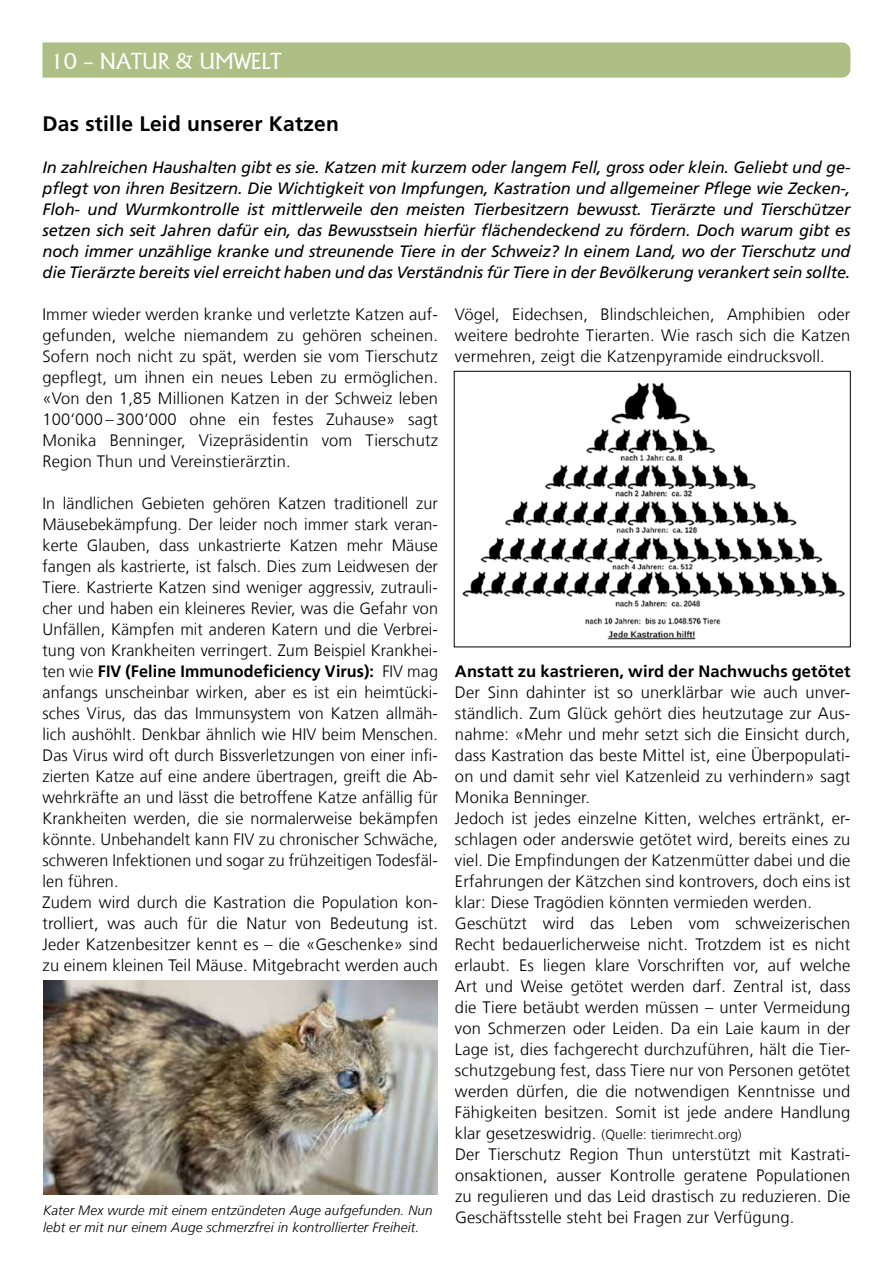
<style>
.page{position:relative;width:893px;height:1263px;background:#fff}
.page>*{position:absolute;margin:0;border:0;box-sizing:border-box;transform-origin:0 0}
.t1{font:300 22.5px "Acclaim";color:#fff}
.t2{font:700 21px "Frutiger";letter-spacing:.01em;color:#000}
.t3{font:300 16.5px/21px "Frutiger LT Com";letter-spacing:.01em;color:#000;text-align:justify}
.t4{font:italic 16.5px/21px "Frutiger LT Com";letter-spacing:-.01em;color:#000;text-align:justify}
.t5{font:700 16.5px "Frutiger LT Com";letter-spacing:.01em;color:#000}
.t6{font:italic 300 13.5px/16.5px "Frutiger LT Com";letter-spacing:.01em;color:#000}
.t7{font:300 13.5px "Frutiger LT Com";letter-spacing:.01em;color:#000}
.s1{font-weight:700}
.s2{font-size:16.5px}
</style>
<div class="page">
<div style="left:43px;top:42px;width:807px;height:36px;background:#aebf85"></div>
<img style="left:462px;top:382px;width:384px;height:258px">
<img style="left:43px;top:981px;width:394px;height:213px">
<h1 class="t1" style="left:51px;top:49px;width:233px">10 – NATUR &amp; UMWELT</h1>
<p class="t2" style="left:43px;top:111px;width:298px">Das stille Leid unserer Katzen</p>
<p class="t4" style="left:43px;top:157px;width:809px">In zahlreichen Haushalten gibt es sie. Katzen mit kurzem oder langem Fell, gross oder klein. Geliebt und ge&shy;pflegt von ihren Besitzern. Die Wichtigkeit von Impfungen, Kastration und allgemeiner Pflege wie Zecken-, Floh- und Wurmkontrolle ist mittlerweile den meisten Tierbesitzern bewusst. Tierärzte und Tierschützer setzen sich seit Jahren dafür ein, das Bewusstsein hierfür flächendeckend zu fördern. Doch warum gibt es noch immer unzählige kranke und streunende Tiere in der Schweiz? In einem Land, wo der Tierschutz und die Tierärzte bereits viel erreicht haben und das Verständnis für Tiere in der Bevölkerung verankert sein sollte.</p>
<p class="t3" style="left:43px;top:304px;width:397px">Immer wieder werden kranke und verletzte Katzen auf&shy;gefunden, welche niemandem zu gehören scheinen.<br>Sofern noch nicht zu spät, werden sie vom Tierschutz gepflegt, um ihnen ein neues Leben zu ermöglichen. «Von den 1,85 Millionen Katzen in der Schweiz leben 100‘000 – 300‘000 ohne ein festes Zuhause» sagt Monika Benninger, Vizepräsidentin vom Tierschutz Region Thun und Vereinstierärztin.</p>
<p class="t3" style="left:43px;top:493px;width:397px;text-align:left">In ländlichen Gebieten gehören Katzen traditionell zur Mäusebekämpfung. Der leider noch immer stark veran&shy;kerte Glauben, dass unkastrierte Katzen mehr Mäuse fangen als kastrierte, ist falsch. Dies zum Leidwesen der Tiere. Kastrierte Katzen sind weniger aggressiv, zutrauli&shy;cher und haben ein kleineres Revier, was die Gefahr von Unfällen, Kämpfen mit anderen Katern und die Verbrei&shy;tung von Krankheiten verringert. Zum Beispiel Krankhei&shy;ten wie <span class="s1">FIV (Feline Immunodeficiency Virus):</span> FIV mag anfangs unscheinbar wirken, aber es ist ein heimtücki&shy;sches Virus, das das Immunsystem von Katzen allmäh&shy;lich aushöhlt. Denkbar ähnlich wie HIV beim Menschen.<br>Das Virus wird oft durch Bissverletzungen von einer infi&shy;zierten Katze auf eine andere übertragen, greift die Ab&shy;wehrkräfte an und lässt die betroffene Katze anfällig für Krankheiten werden, die sie normalerweise bekämpfen könnte. Unbehandelt kann FIV zu chronischer Schwäche, schweren Infektionen und sogar zu frühzeitigen Todesfäl&shy;len führen.<br>Zudem wird durch die Kastration die Population kon&shy;trolliert, was auch für die Natur von Bedeutung ist.<br>Jeder Katzenbesitzer kennt es – die «Geschenke» sind zu einem kleinen Teil Mäuse. Mitgebracht werden auch</p>
<p class="t3" style="left:455px;top:304px;width:397px">Vögel, Eidechsen, Blindschleichen, Amphibien oder weitere bedrohte Tierarten. Wie rasch sich die Katzen vermehren, zeigt die Katzenpyramide eindrucksvoll.</p>
<p class="t5" style="left:455px;top:661px;width:397px">Anstatt zu kastrieren, wird der Nachwuchs getötet</p>
<p class="t3" style="left:455px;top:682px;width:397px;text-align:left">Der Sinn dahinter ist so unerklärbar wie auch unver&shy;ständlich. Zum Glück gehört dies heutzutage zur Aus&shy;nahme: «Mehr und mehr setzt sich die Einsicht durch, dass Kastration das beste Mittel ist, eine Überpopulati&shy;on und damit sehr viel Katzenleid zu verhindern» sagt Monika Benninger.<br>Jedoch ist jedes einzelne Kitten, welches ertränkt, er&shy;schlagen oder anderswie getötet wird, bereits eines zu viel. Die Empfindungen der Katzenmütter dabei und die Erfahrungen der Kätzchen sind kontrovers, doch eins ist klar: Diese Tragödien könnten vermieden werden.<br>Geschützt wird das Leben vom schweizerischen Recht bedauerlicherweise nicht. Trotzdem ist es nicht erlaubt. Es liegen klare Vorschriften vor, auf welche Art und Weise getötet werden darf. Zentral ist, dass die Tiere betäubt werden müssen – unter Vermeidung von Schmerzen oder Leiden. Da ein Laie kaum in der Lage ist, dies fachgerecht durchzuführen, hält die Tier&shy;schutzgebung fest, dass Tiere nur von Personen getötet werden dürfen, die die notwendigen Kenntnisse und Fähigkeiten besitzen. Somit ist jede andere Handlung</p>
<p class="t7" style="left:455px;top:1126px;width:288px"><span class="s2">klar gesetzeswidrig.</span> (Quelle: tierimrecht.org)</p>
<p class="t3" style="left:455px;top:1144px;width:397px">Der Tierschutz Region Thun unterstützt mit Kastrati&shy;onsaktionen, ausser Kontrolle geratene Populationen zu regulieren und das Leid drastisch zu reduzieren. Die Geschäftsstelle steht bei Fragen zur Verfügung.</p>
<p class="t6" style="left:43px;top:1202px;width:391px">Kater Mex wurde mit einem entzündeten Auge aufgefunden. Nun lebt er mit nur einem Auge schmerzfrei in kontrollierter Freiheit.</p>
</div>
